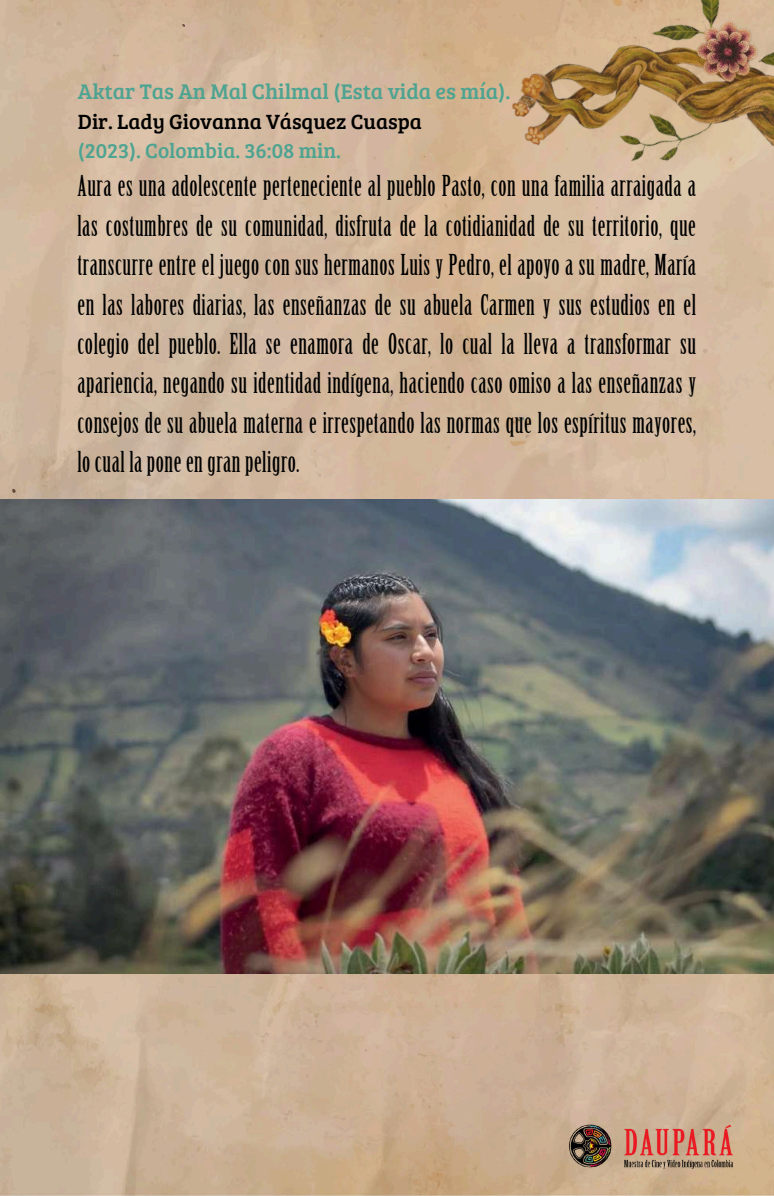
<style>
.page{position:relative;width:774px;height:1196px;background:#fff}
.page>*{position:absolute;margin:0;border:0;box-sizing:border-box;transform-origin:0 0}
.t1{font:28.12px/39.4px "Birch";letter-spacing:.02em;color:#000;text-align:justify}
.t2{font:21.88px "Bree Serif";color:#4ea391}
.t3{font:21.25px "Bree Serif";color:#000}
.t4{font:21.25px "Bree Serif";color:#4ea391}
</style>
<div class="page">
<img style="left:0;top:0;width:773px;height:1195px">
<img style="left:420px;top:0;width:353px;height:396px">
<img style="left:527px;top:1096px;width:246px;height:99px">
<img style="left:0;top:500px;width:773px;height:473px">
<p class="t2" style="left:78px;top:75px;width:434px">Aktar Tas An Mal Chilmal (Esta vida es mía).</p>
<p class="t3" style="left:78px;top:106px;width:345px">Dir. Lady Giovanna Vásquez Cuaspa</p>
<p class="t4" style="left:78px;top:135px;width:265px">(2023). Colombia. 36:08 min.</p>
<p class="t1" style="left:77px;top:168px;width:620px">Aura es una adolescente perteneciente al pueblo Pasto, con una familia arraigada a las costumbres de su comunidad, disfruta de la cotidianidad de su territorio, que transcurre entre el juego con sus hermanos Luis y Pedro, el apoyo a su madre, María en las labores diarias, las enseñanzas de su abuela Carmen y sus estudios en el colegio del pueblo. Ella se enamora de Oscar, lo cual la lleva a transformar su apariencia, negando su identidad indígena, haciendo caso omiso a las enseñanzas y consejos de su abuela materna e irrespetando las normas que los espíritus mayores, lo cual la pone en gran peligro.</p>
</div>
